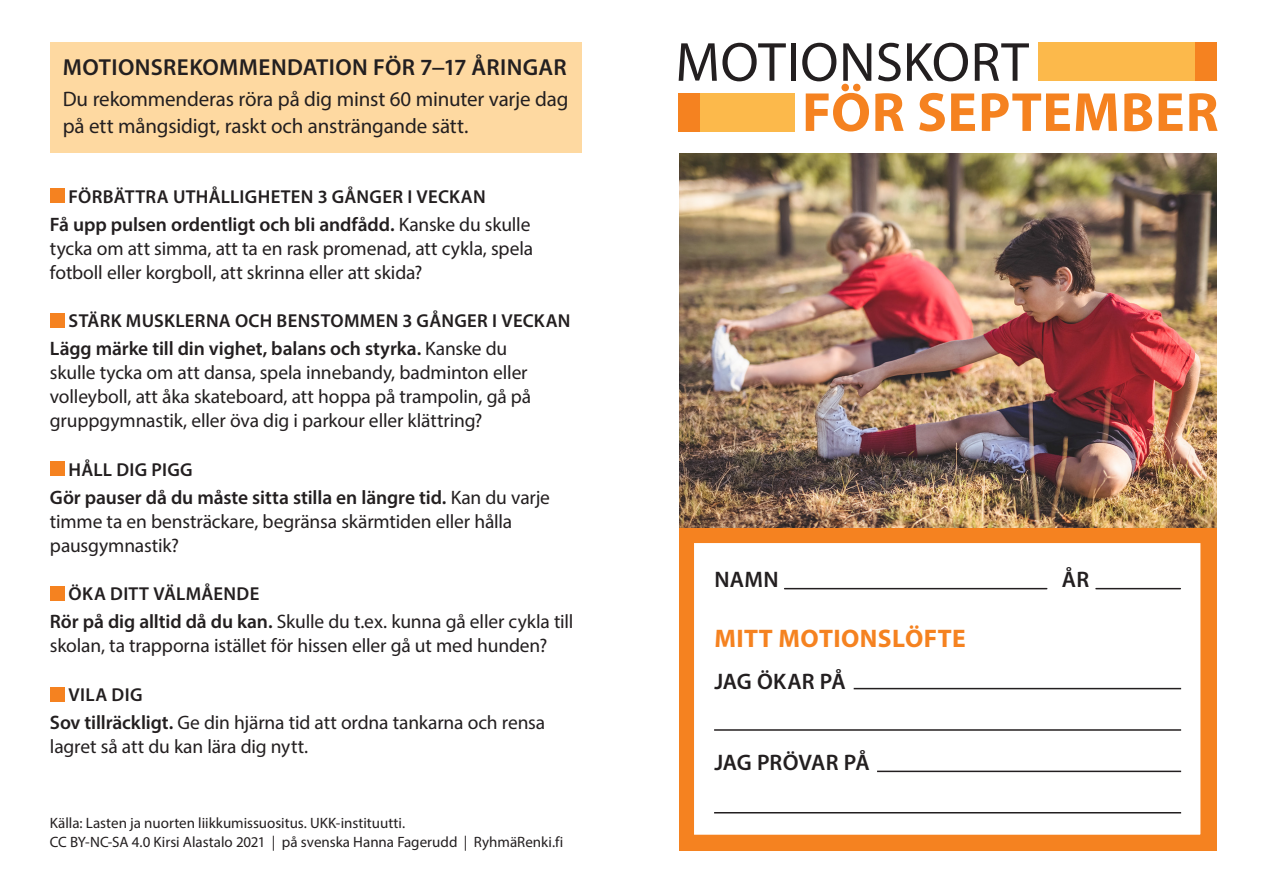
<style>
.page{position:relative;width:1263px;height:893px;background:#fff}
.page>*{position:absolute;margin:0;border:0;box-sizing:border-box;transform-origin:0 0}
.Otsikko{font:700 55.5px "Myriad Pro";letter-spacing:.015em;color:#f58220}
.Otsikko-2{font:55.5px "Myriad Pro";letter-spacing:.01em;color:#231f20}
.Valiotsikko{font:700 25.5px "Myriad Pro";letter-spacing:.015em;color:#f58220}
.Valiotsikko-2{font:600 23.25px "Myriad Pro";letter-spacing:.015em;color:#231f20}
.Nimi-vuori{font:600 22.5px "Myriad Pro";letter-spacing:.005em;color:#231f20}
.Leipäteksti{font:21px/27px "Myriad Pro";letter-spacing:-.01em;color:#231f20}
.Leipäteksti-2{font:19.5px/24px "Myriad Pro";letter-spacing:-.01em;color:#231f20}
.Valiotsikko-3{font:600 18.75px "Myriad Pro";letter-spacing:.015em;color:#231f20}
.lahteet{font:15px/19.5px "Myriad Pro";color:#231f20}
.s1{font-weight:600}
</style>
<div class="page">
<div style="left:50px;top:189px;width:14px;height:14px;background:#f58220"></div>
<div style="left:50px;top:313px;width:14px;height:15px;background:#f58220"></div>
<div style="left:50px;top:462px;width:14px;height:14px;background:#f58220"></div>
<div style="left:50px;top:586px;width:14px;height:14px;background:#f58220"></div>
<div style="left:50px;top:687px;width:14px;height:14px;background:#f58220"></div>
<div style="left:679px;top:527px;width:538px;height:323px;background:#f58220"></div>
<div style="left:694px;top:543px;width:507px;height:292px;background:#fff"></div>
<div style="left:50px;top:43px;width:531px;height:110px;background:#fed9a1"></div>
<img style="left:679px;top:153px;width:538px;height:374px">
<hr style="left:854px;top:688px;width:327px;height:1px;background:#231f20">
<hr style="left:877px;top:771px;width:304px;height:1px;background:#231f20">
<hr style="left:714px;top:729px;width:467px;height:2px;background:#231f20">
<hr style="left:714px;top:812px;width:467px;height:1px;background:#231f20">
<hr style="left:785px;top:588px;width:262px;height:1px;background:#231f20">
<hr style="left:1096px;top:588px;width:84px;height:1px;background:#231f20">
<div style="left:678px;top:93px;width:117px;height:38px;background:#fcb94b"></div>
<div style="left:678px;top:93px;width:21px;height:38px;background:#f58220"></div>
<div style="left:1039px;top:43px;width:178px;height:38px;background:#fcb94b"></div>
<div style="left:1196px;top:43px;width:21px;height:38px;background:#f58220"></div>
<p class="Valiotsikko-2" style="left:63px;top:52px;width:505px">MOTIONSREKOMMENDATION FÖR 7−17 ÅRINGAR</p>
<p class="Leipäteksti" style="left:63px;top:85px;width:507px">Du rekommenderas röra på dig minst 60 minuter varje dag på ett mångsidigt, raskt och ansträngande sätt.</p>
<p class="Valiotsikko-3" style="left:69px;top:184px;width:419px">FÖRBÄTTRA UTHÅLLIGHETEN 3 GÅNGER I VECKAN</p>
<p class="Leipäteksti-2" style="left:50px;top:212px;width:485px"><span class="s1">Få upp pulsen ordentligt och bli andfådd.</span> Kanske du skulle tycka om att simma, att ta en rask promenad, att cykla, spela fotboll eller korgboll, att skrinna eller att skida?</p>
<p class="Valiotsikko-3" style="left:69px;top:309px;width:503px">STÄRK MUSKLERNA OCH BENSTOMMEN 3 GÅNGER I VECKAN</p>
<p class="Leipäteksti-2" style="left:50px;top:337px;width:483px"><span class="s1">Lägg märke till din vighet, balans och styrka.</span> Kanske du skulle tycka om att dansa, spela innebandy, badminton eller volleyboll, att åka skateboard, att hoppa på trampolin, gå på gruppgymnastik, eller öva dig i parkour eller klättring?</p>
<p class="Valiotsikko-3" style="left:69px;top:457px;width:125px">HÅLL DIG PIGG</p>
<p class="Leipäteksti-2" style="left:50px;top:485px;width:502px"><span class="s1">Gör pauser då du måste sitta stilla en längre tid.</span> Kan du varje timme ta en bensträckare, begränsa skärmtiden eller hålla pausgymnastik?</p>
<p class="Valiotsikko-3" style="left:69px;top:582px;width:192px">ÖKA DITT VÄLMÅENDE</p>
<p class="Leipäteksti-2" style="left:50px;top:610px;width:525px"><span class="s1">Rör på dig alltid då du kan.</span> Skulle du t.ex. kunna gå eller cykla till skolan, ta trapporna istället för hissen eller gå ut med hunden?</p>
<p class="Valiotsikko-3" style="left:69px;top:682px;width:75px">VILA DIG</p>
<p class="Leipäteksti-2" style="left:50px;top:710px;width:497px"><span class="s1">Sov tillräckligt.</span> Ge din hjärna tid att ordna tankarna och rensa lagret så att du kan lära dig nytt.</p>
<p class="lahteet" style="left:50px;top:813px;width:515px">Källa: Lasten ja nuorten liikkumissuositus. UKK-instituutti.<br>CC BY-NC-SA 4.0 Kirsi Alastalo 2021 | på svenska Hanna Fagerudd | RyhmäRenki.fi</p>
<p class="Otsikko-2" style="left:675px;top:28px;width:355px">MOTIONSKORT</p>
<p class="Otsikko" style="left:802px;top:76px;width:418px">FÖR SEPTEMBER</p>
<p class="Nimi-vuori" style="left:714px;top:565px;width:66px">NAMN</p>
<p class="Nimi-vuori" style="left:1062px;top:565px;width:29px">ÅR</p>
<p class="Valiotsikko" style="left:714px;top:622px;width:253px">MITT MOTIONSLÖFTE</p>
<p class="Nimi-vuori" style="left:714px;top:667px;width:133px">JAG ÖKAR PÅ</p>
<p class="Nimi-vuori" style="left:714px;top:748px;width:157px">JAG PRÖVAR PÅ</p>
</div>
